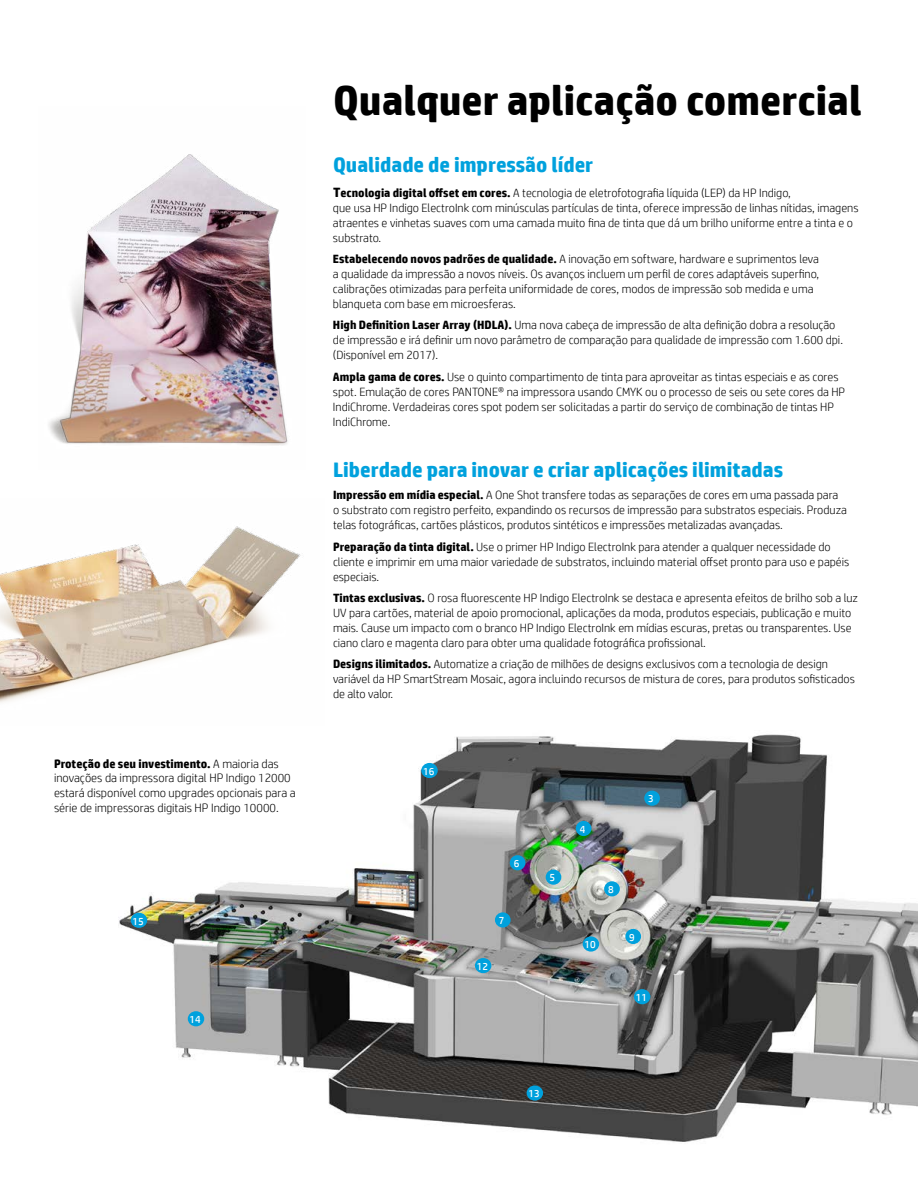
<style>
.page{position:relative;width:918px;height:1188px;background:#fff}
.page>*{position:absolute;margin:0;border:0;box-sizing:border-box;transform-origin:0 0}
.Headline_28_30{font:700 42px "HP Simplified";color:#000}
.Subhead_14_16_bold_b{font:700 21px "HP Simplified";color:#00a1dd}
.Body{font:300 12.15px/14.9px "HP Simplified";color:#000}
.Body-2{font:300 12px/15px "HP Simplified";color:#000}
.t1{font:10.5px "HP Simplified";color:#fff}
.s1{font-weight:700}
.s2{font-weight:700;font-size:13.5px}
</style>
<div class="page">
<img style="left:118px;top:734px;width:800px;height:408px">
<div style="left:604px;top:881px;width:16px;height:15px;background:#00a1dd;border-radius:50%"></div>
<div style="left:576px;top:821px;width:15px;height:15px;background:#00a1dd;border-radius:50%"></div>
<div style="left:625px;top:929px;width:16px;height:15px;background:#00a1dd;border-radius:50%"></div>
<div style="left:634px;top:989px;width:16px;height:15px;background:#00a1dd;border-radius:50%"></div>
<div style="left:475px;top:958px;width:16px;height:15px;background:#00a1dd;border-radius:50%"></div>
<div style="left:527px;top:1085px;width:16px;height:16px;background:#00a1dd;border-radius:50%"></div>
<div style="left:188px;top:1011px;width:16px;height:15px;background:#00a1dd;border-radius:50%"></div>
<div style="left:131px;top:913px;width:16px;height:15px;background:#00a1dd;border-radius:50%"></div>
<div style="left:421px;top:763px;width:17px;height:15px;background:#00a1dd;border-radius:50%"></div>
<div style="left:583px;top:936px;width:16px;height:16px;background:#00a1dd;border-radius:50%"></div>
<div style="left:495px;top:912px;width:16px;height:16px;background:#00a1dd;border-radius:50%"></div>
<div style="left:510px;top:855px;width:15px;height:15px;background:#00a1dd;border-radius:50%"></div>
<div style="left:546px;top:870px;width:15px;height:15px;background:#00a1dd;border-radius:50%"></div>
<div style="left:644px;top:791px;width:16px;height:15px;background:#00a1dd;border-radius:50%"></div>
<img style="left:0;top:526px;width:301px;height:177px">
<img style="left:48px;top:154px;width:240px;height:292px">
<p class="Body" style="left:54px;top:756px;width:243px"><span class="s1">Proteção de seu investimento.</span> A maioria das inovações da impressora digital HP Indigo 12000 estará disponível como upgrades opcionais para a série de impressoras digitais HP Indigo 10000.</p>
<p class="t1" style="left:133px;top:915px;width:13px">15</p>
<p class="t1" style="left:190px;top:1013px;width:13px">14</p>
<p class="Headline_28_30" style="left:333px;top:76px;width:530px">Qualquer aplicação comercial</p>
<p class="Subhead_14_16_bold_b" style="left:333px;top:152px;width:262px">Qualidade de impressão líder</p>
<p class="Body-2" style="left:333px;top:185px;width:527px"><span class="s2">T</span><span class="s1">ecnologia digital offset em cores.</span> A tecnologia de eletrofotografia líquida (LEP) da HP Indigo,<br>que usa HP Indigo ElectroInk com minúsculas partículas de tinta, oferece impressão de linhas nítidas, imagens atraentes e vinhetas suaves com uma camada muito fina de tinta que dá um brilho uniforme entre a tinta e o substrato.</p>
<p class="Body-2" style="left:333px;top:251px;width:488px"><span class="s1">Estabelecendo novos padrões de qualidade.</span> A inovação em software, hardware e suprimentos leva a qualidade da impressão a novos níveis. Os avanços incluem um perfil de cores adaptáveis superfino, calibrações otimizadas para perfeita uniformidade de cores, modos de impressão sob medida e uma blanqueta com base em microesferas.</p>
<p class="Body-2" style="left:333px;top:318px;width:512px"><span class="s1">High Definition Laser Array (HDLA).</span> Uma nova cabeça de impressão de alta definição dobra a resolução de impressão e irá definir um novo parâmetro de comparação para qualidade de impressão com 1.600 dpi. (Disponível em 2017).</p>
<p class="Body-2" style="left:333px;top:369px;width:514px"><span class="s1">Ampla gama de cores.</span> Use o quinto compartimento de tinta para aproveitar as tintas especiais e as cores spot. Emulação de cores PANTONE® na impressora usando CMYK ou o processo de seis ou sete cores da HP IndiChrome. Verdadeiras cores spot podem ser solicitadas a partir do serviço de combinação de tintas HP IndiChrome.</p>
<p class="Subhead_14_16_bold_b" style="left:333px;top:458px;width:452px">Liberdade para inovar e criar aplicações ilimitadas</p>
<p class="Body-2" style="left:333px;top:487px;width:516px"><span class="s1">Impressão em mídia especial.</span> A One Shot transfere todas as separações de cores em uma passada para o substrato com registro perfeito, expandindo os recursos de impressão para substratos especiais. Produza telas fotográficas, cartões plásticos, produtos sintéticos e impressões metalizadas avançadas.</p>
<p class="Body-2" style="left:333px;top:539px;width:518px"><span class="s1">Preparação da tinta digital.</span> Use o primer HP Indigo ElectroInk para atender a qualquer necessidade do cliente e imprimir em uma maior variedade de substratos, incluindo material offset pronto para uso e papéis especiais.</p>
<p class="Body-2" style="left:333px;top:590px;width:527px"><span class="s1">Tintas exclusivas.</span> O rosa fluorescente HP Indigo ElectroInk se destaca e apresenta efeitos de brilho sob a luz UV para cartões, material de apoio promocional, aplicações da moda, produtos especiais, publicação e muito mais. Cause um impacto com o branco HP Indigo ElectroInk em mídias escuras, pretas ou transparentes. Use ciano claro e magenta claro para obter uma qualidade fotográfica profissional.</p>
<p class="Body-2" style="left:333px;top:657px;width:523px"><span class="s1">Designs ilimitados.</span> Automatize a criação de milhões de designs exclusivos com a tecnologia de design variável da HP SmartStream Mosaic, agora incluindo recursos de mistura de cores, para produtos sofisticados de alto valor.</p>
<p class="t1" style="left:423px;top:765px;width:13px">16</p>
<p class="t1" style="left:514px;top:857px;width:7px">6</p>
<p class="t1" style="left:499px;top:915px;width:7px">7</p>
<p class="t1" style="left:477px;top:960px;width:13px">12</p>
<p class="t1" style="left:550px;top:872px;width:7px">5</p>
<p class="t1" style="left:580px;top:823px;width:7px">4</p>
<p class="t1" style="left:648px;top:793px;width:7px">3</p>
<p class="t1" style="left:608px;top:883px;width:7px">8</p>
<p class="t1" style="left:585px;top:939px;width:13px">10</p>
<p class="t1" style="left:629px;top:931px;width:7px">9</p>
<p class="t1" style="left:636px;top:991px;width:13px">11</p>
<p class="t1" style="left:528px;top:1088px;width:13px">13</p>
</div>
